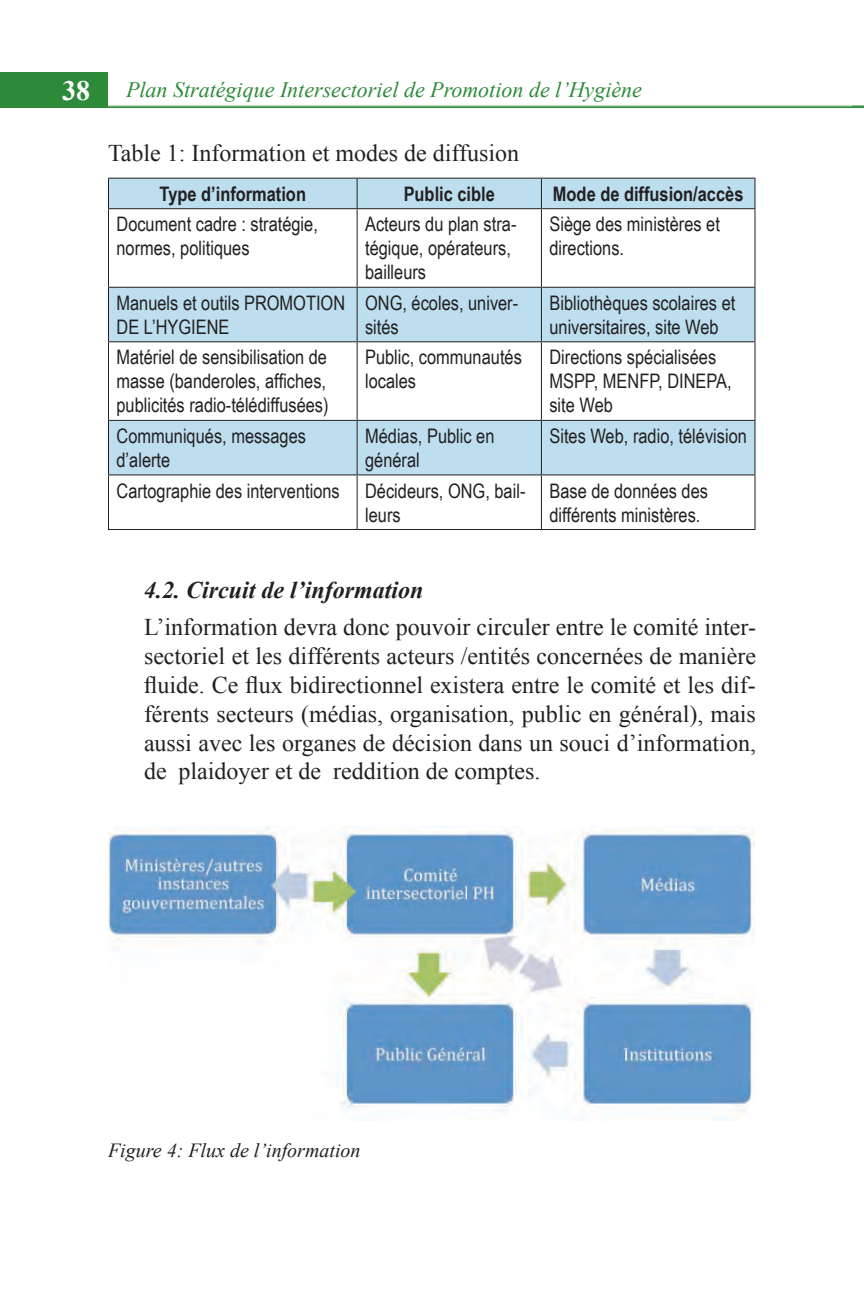
<style>
.page{position:relative;width:864px;height:1296px;background:#fff}
.page>*{position:absolute;margin:0;border:0;box-sizing:border-box;transform-origin:0 0}
.t1{font:700 28px "Times New Roman";color:#fff}
.t2{font:24px/28.8px "Times New Roman";color:#231f20;text-align:justify}
.t3{font:italic 700 24px "Times New Roman";color:#231f20}
.t4{font:italic 22px "Times New Roman";color:#2c8a38}
.t5{font:20px/24px "Arial Narrow";color:#231f20}
.t6{font:700 20px "Arial Narrow";color:#231f20}
.t7{font:italic 20px "Times New Roman";color:#231f20}
</style>
<div class="page">
<div style="left:0;top:72px;width:108px;height:36px;background:#2c8a38"></div>
<hr style="left:104px;top:106px;width:760px;height:1px;background:#2c8a38">
<hr style="left:104px;top:107px;width:760px;height:1px;background:#2c8a38">
<svg style="left:852px;top:106px;width:12px;height:1px"></svg>
<svg style="left:109px;top:179px;width:645px;height:295px"></svg>
<hr style="left:108px;top:209px;width:1px;height:78px;background:#231f20">
<hr style="left:357px;top:209px;width:1px;height:78px;background:#231f20">
<hr style="left:541px;top:209px;width:1px;height:78px;background:#231f20">
<hr style="left:754px;top:209px;width:2px;height:78px;background:#231f20">
<hr style="left:108px;top:287px;width:249px;height:1px;background:#231f20">
<hr style="left:108px;top:288px;width:1px;height:53px;background:#231f20">
<hr style="left:357px;top:287px;width:184px;height:1px;background:#231f20">
<hr style="left:357px;top:288px;width:1px;height:53px;background:#231f20">
<hr style="left:541px;top:287px;width:215px;height:1px;background:#231f20">
<hr style="left:541px;top:288px;width:1px;height:53px;background:#231f20">
<hr style="left:754px;top:288px;width:2px;height:53px;background:#231f20">
<hr style="left:108px;top:341px;width:249px;height:1px;background:#231f20">
<hr style="left:108px;top:342px;width:1px;height:78px;background:#231f20">
<hr style="left:357px;top:341px;width:184px;height:1px;background:#231f20">
<hr style="left:357px;top:342px;width:1px;height:78px;background:#231f20">
<hr style="left:541px;top:341px;width:215px;height:1px;background:#231f20">
<hr style="left:541px;top:342px;width:1px;height:78px;background:#231f20">
<hr style="left:754px;top:342px;width:2px;height:78px;background:#231f20">
<hr style="left:108px;top:420px;width:249px;height:1px;background:#231f20">
<hr style="left:108px;top:421px;width:1px;height:53px;background:#231f20">
<hr style="left:357px;top:420px;width:184px;height:1px;background:#231f20">
<hr style="left:357px;top:421px;width:1px;height:53px;background:#231f20">
<hr style="left:541px;top:420px;width:215px;height:1px;background:#231f20">
<hr style="left:541px;top:421px;width:1px;height:53px;background:#231f20">
<hr style="left:754px;top:421px;width:2px;height:53px;background:#231f20">
<hr style="left:108px;top:474px;width:249px;height:1px;background:#231f20">
<hr style="left:108px;top:475px;width:1px;height:54px;background:#231f20">
<hr style="left:357px;top:474px;width:184px;height:1px;background:#231f20">
<hr style="left:357px;top:475px;width:1px;height:54px;background:#231f20">
<hr style="left:541px;top:474px;width:215px;height:1px;background:#231f20">
<hr style="left:541px;top:475px;width:1px;height:54px;background:#231f20">
<hr style="left:754px;top:475px;width:2px;height:54px;background:#231f20">
<hr style="left:108px;top:529px;width:249px;height:1px;background:#231f20">
<hr style="left:357px;top:529px;width:184px;height:1px;background:#231f20">
<hr style="left:541px;top:529px;width:215px;height:1px;background:#231f20">
<hr style="left:108px;top:178px;width:249px;height:1px;background:#231f20">
<svg style="left:108px;top:179px;width:1px;height:29px"></svg>
<hr style="left:357px;top:178px;width:184px;height:1px;background:#231f20">
<svg style="left:357px;top:179px;width:1px;height:29px"></svg>
<hr style="left:541px;top:178px;width:215px;height:1px;background:#231f20">
<svg style="left:541px;top:179px;width:1px;height:29px"></svg>
<hr style="left:754px;top:179px;width:2px;height:29px;background:#231f20">
<hr style="left:108px;top:208px;width:249px;height:1px;background:#231f20">
<hr style="left:357px;top:208px;width:184px;height:1px;background:#231f20">
<hr style="left:541px;top:208px;width:215px;height:1px;background:#231f20">
<img style="left:108px;top:827px;width:647px;height:293px">
<h1 class="t1" style="left:62px;top:71px;width:29px">38</h1>
<p class="t4" style="left:126px;top:75px;width:518px">Plan Stratégique Intersectoriel de Promotion de l’Hygiène</p>
<p class="t2" style="left:108px;top:138px;width:413px">Table 1: Information et modes de diffusion</p>
<p class="t6" style="left:160px;top:179px;width:148px">Type d’information</p>
<p class="t6" style="left:404px;top:179px;width:93px">Public cible</p>
<p class="t6" style="left:553px;top:179px;width:192px">Mode de diffusion/accès</p>
<p class="t5" style="left:117px;top:211px;width:203px">Document cadre : stratégie, normes, politiques</p>
<p class="t5" style="left:365px;top:211px;width:153px">Acteurs du plan stra&shy;tégique, opérateurs, bailleurs</p>
<p class="t5" style="left:549px;top:211px;width:172px">Siège des ministères et directions.</p>
<p class="t5" style="left:117px;top:290px;width:230px">Manuels et outils PROMOTION<br>DE L’HYGIENE</p>
<p class="t5" style="left:365px;top:290px;width:155px">ONG, écoles, univer&shy;sités</p>
<p class="t5" style="left:549px;top:290px;width:187px">Bibliothèques scolaires et universitaires, site Web</p>
<p class="t5" style="left:117px;top:345px;width:214px">Matériel de sensibilisation de masse (banderoles, affiches, publicités radio-télédiffusées)</p>
<p class="t5" style="left:365px;top:345px;width:158px">Public, communautés locales</p>
<p class="t5" style="left:549px;top:345px;width:184px">Directions spécialisées<br>MSPP, MENFP, DINEPA, site Web</p>
<p class="t5" style="left:117px;top:423px;width:191px">Communiqués, messages d’alerte</p>
<p class="t5" style="left:365px;top:423px;width:131px">Médias, Public en général</p>
<p class="t5" style="left:549px;top:423px;width:199px">Sites Web, radio, télévision</p>
<p class="t5" style="left:117px;top:478px;width:225px">Cartographie des interventions</p>
<p class="t5" style="left:365px;top:478px;width:162px">Décideurs, ONG, bail&shy;leurs</p>
<p class="t5" style="left:549px;top:478px;width:160px">Base de données des différents ministères.</p>
<p class="t3" style="left:144px;top:573px;width:281px">4.2. Circuit de l’information</p>
<p class="t2" style="left:144px;top:613px;width:614px">L’information devra donc pouvoir circuler entre le comité inter&shy;sectoriel et les différents acteurs /entités concernées de manière fluide. Ce flux bidirectionnel existera entre le comité et les dif&shy;férents secteurs (médias, organisation, public en général), mais aussi avec les organes de décision dans un souci d’information, de plaidoyer et de reddition de comptes.</p>
<p class="t7" style="left:108px;top:1137px;width:254px">Figure 4: Flux de l’information</p>
</div>
